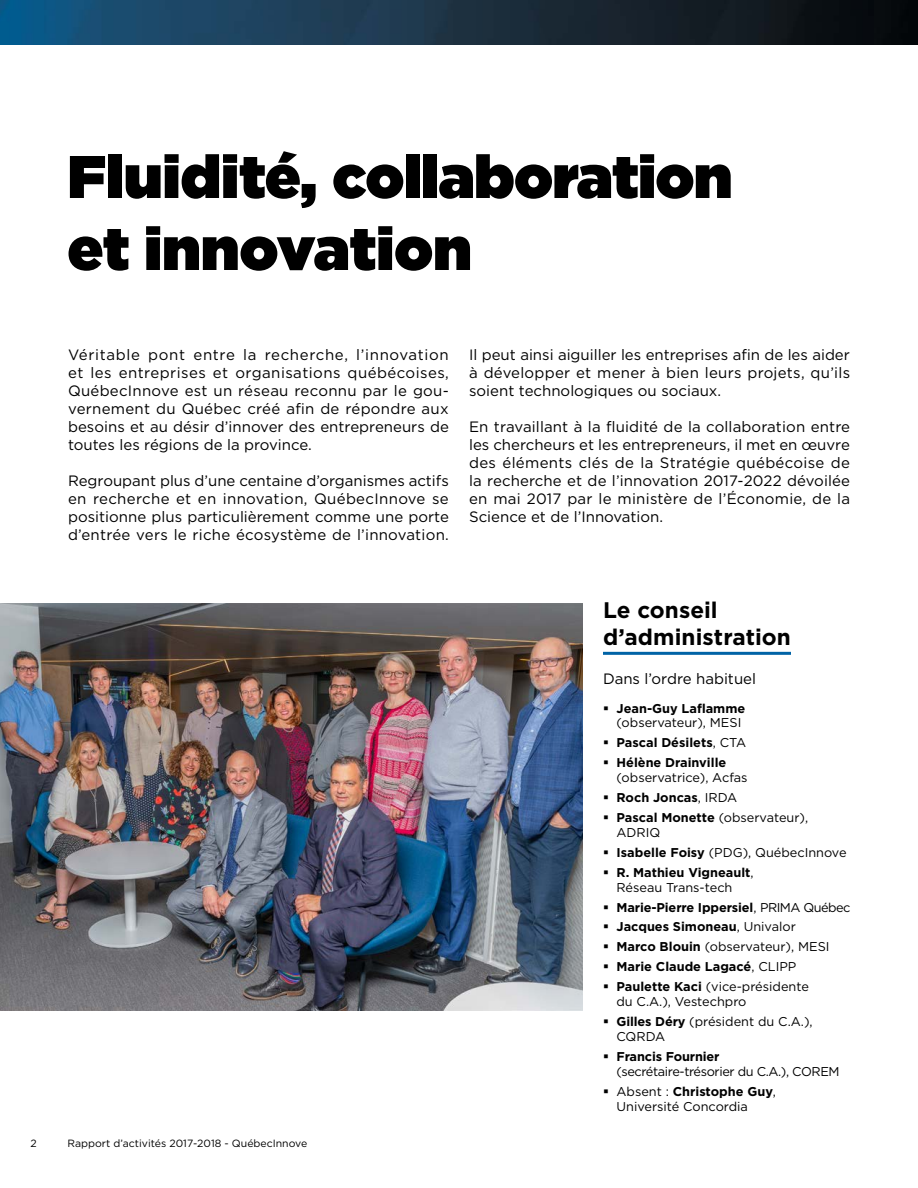
<style>
.page{position:relative;width:918px;height:1188px;background:#fff}
.page>*{position:absolute;margin:0;border:0;box-sizing:border-box;transform-origin:0 0}
.t1{font:900 60px/72px "Gotham";letter-spacing:-.01em;color:#000}
.t2{font:700 22.5px/27px "Gotham";color:#000}
.t3{font:15px/18px "Gotham";color:#000;text-align:justify}
.t4{font:12.75px/19.8px "Gotham";color:#000}
.t5{font:700 12.75px/19.8px "Gotham";color:#000}
.t6{font:12.75px/15px "Gotham";letter-spacing:-.03em;color:#000}
.t7{font:10.5px "Gotham";color:#000}
.s1{font-weight:400}
.s2{font-weight:700}
.s3{color:#fff}
</style>
<div class="page">
<img style="left:0;top:603px;width:583px;height:408px">
<hr style="left:603px;top:652px;width:188px;height:3px;background:#0063a6">
<img style="left:0;top:0;width:918px;height:45px">
<h1 class="t1" style="left:68px;top:140px;width:666px">Fluidité, collaboration et innovation</h1>
<p class="t3" style="left:68px;top:345px;width:382px">Véritable pont entre la recherche, l’innovation et les entreprises et organisations québécoises, QuébecInnove est un réseau reconnu par le gou&shy;vernement du Québec créé afin de répondre aux besoins et au désir d’innover des entrepreneurs de toutes les régions de la province.</p>
<p class="t3" style="left:68px;top:471px;width:382px">Regroupant plus d’une centaine d’organismes actifs en recherche et en innovation, QuébecInnove se positionne plus particulièrement comme une porte d’entrée vers le riche écosystème de l’innovation.</p>
<p class="t3" style="left:469px;top:345px;width:383px">Il peut ainsi aiguiller les entreprises afin de les aider à développer et mener à bien leurs projets, qu’ils soient technologiques ou sociaux.</p>
<p class="t3" style="left:469px;top:417px;width:383px">En travaillant à la fluidité de la collaboration entre les chercheurs et les entrepreneurs, il met en œuvre des éléments clés de la Stratégie québécoise de la recherche et de l’innovation 2017-2022 dévoilée en mai 2017 par le ministère de l’Économie, de la Science et de l’Innovation.</p>
<p class="t7" style="left:31px;top:1136px;width:8px">2</p>
<p class="t7" style="left:68px;top:1136px;width:241px">Rapport d’activités 2017-2018 - QuébecInnove</p>
<h2 class="t2" style="left:603px;top:596px;width:190px">Le conseil d’administration</h2>
<p class="t3" style="left:603px;top:669px;width:155px">Dans l’ordre habituel</p>
<p class="t5" style="left:617px;top:698px;width:130px">Jean-Guy Laflamme</p>
<p class="t5" style="left:617px;top:713px;width:131px"><span class="s1">(observateur), MESI<br></span>Pascal Désilets<span class="s1">, CTA<br></span>Hélène Drainville</p>
<p class="t4" style="left:617px;top:768px;width:193px">(observatrice), Acfas<br><span class="s2">Roch Joncas</span>, IRDA<br><span class="s2">Pascal Monette</span> (observateur),</p>
<p class="t5" style="left:617px;top:822px;width:232px"><span class="s1">ADRIQ<br></span>Isabelle Foisy <span class="s1">(PDG), QuébecInnove<br></span>R. Mathieu Vigneault<span class="s1">,</span></p>
<p class="t4" style="left:617px;top:877px;width:235px">Réseau Trans-tech<br><span class="s2">Marie-Pierre Ippersiel</span>, PRIMA Québec<br><span class="s2">Jacques Simoneau</span>, Univalor<br><span class="s2">Marco Blouin</span> (observateur), MESI<br><span class="s2">Marie Claude Lagacé</span>, CLIPP<br><span class="s2">Paulette Kaci</span> (vice-présidente</p>
<p class="t4" style="left:617px;top:991px;width:198px">du C.A.), Vestechpro<br><span class="s2">Gilles Déry</span> (président du C.A.),</p>
<p class="t4" style="left:617px;top:1026px;width:50px">CQRDA</p>
<p class="t6" style="left:617px;top:1048px;width:235px"><span class="s2">Francis Fournier<br></span>(secrétaire-trésorier du C.A.), COREM<span class="s3">M</span></p>
<p class="t4" style="left:617px;top:1083px;width:161px;line-height:15px">Absent : <span class="s2">Christophe Guy</span>,<br>Université Concordia</p>
</div>
